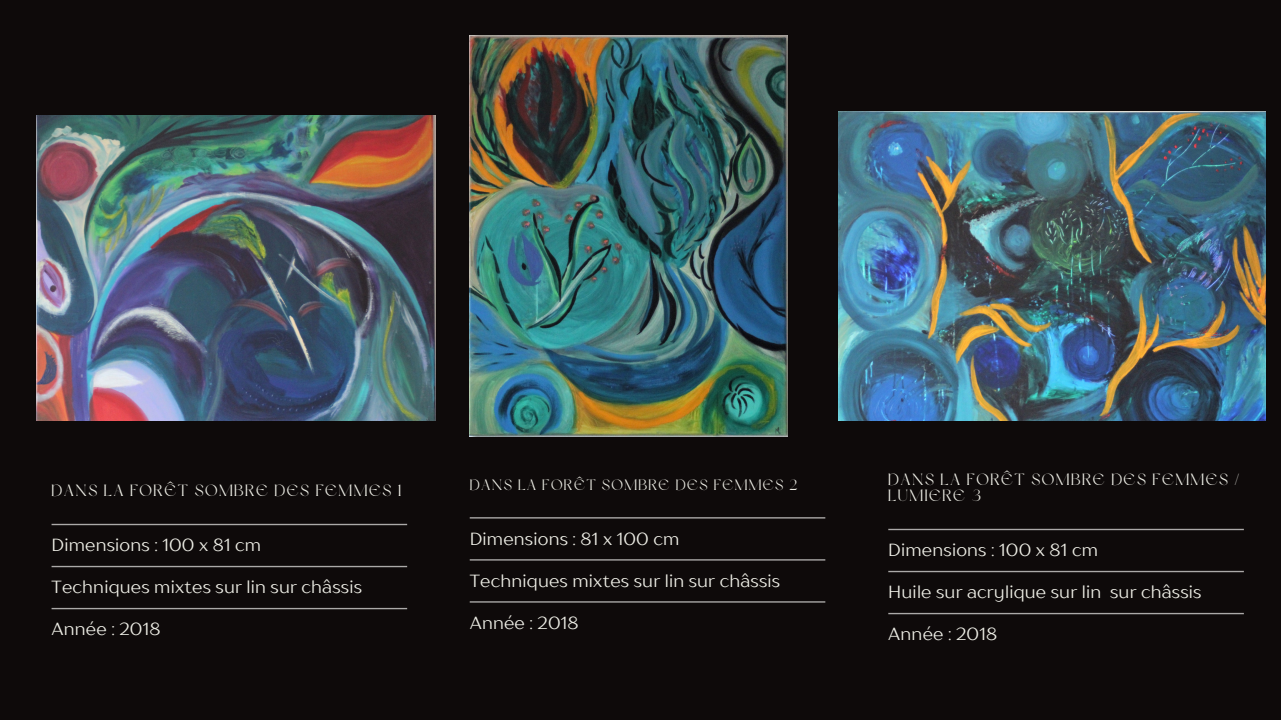
<style>
.page{position:relative;width:1281px;height:720px;background:#0e0a0a}
.page>*{position:absolute;margin:0;border:0;box-sizing:border-box;transform-origin:0 0}
.t1{font:17.5px "TT Drugs";letter-spacing:.01em;color:#eeeee6}
.t2{font:16.25px/16px "Dream Avenue";letter-spacing:.09em;color:#eeeee6}
.t3{font:15px "Dream Avenue";letter-spacing:.09em;color:#eeeee6}
</style>
<div class="page">
<hr style="left:52px;top:608px;width:355px;height:1px;background:#aba9a8">
<hr style="left:52px;top:566px;width:355px;height:1px;background:#aba9a8">
<hr style="left:52px;top:524px;width:355px;height:1px;background:#aba9a8">
<hr style="left:470px;top:601px;width:355px;height:2px;background:#aba9a8">
<hr style="left:470px;top:559px;width:355px;height:2px;background:#aba9a8">
<hr style="left:470px;top:517px;width:355px;height:2px;background:#aba9a8">
<hr style="left:888px;top:613px;width:356px;height:1px;background:#aba9a8">
<hr style="left:888px;top:571px;width:356px;height:1px;background:#aba9a8">
<hr style="left:888px;top:529px;width:356px;height:1px;background:#aba9a8">
<img style="left:36px;top:115px;width:400px;height:305px">
<img style="left:470px;top:36px;width:318px;height:400px">
<img style="left:838px;top:111px;width:428px;height:310px">
<p class="t2" style="left:52px;top:484px;width:351px">DANS LA FORÊT SOMBRE DES FEMMES 1</p>
<p class="t1" style="left:52px;top:534px;width:211px">Dimensions : 100 x 81 cm</p>
<p class="t1" style="left:52px;top:576px;width:312px">Techniques mixtes sur lin sur châssis</p>
<p class="t1" style="left:52px;top:618px;width:110px">Année : 2018</p>
<p class="t3" style="left:470px;top:479px;width:329px">DANS LA FORÊT SOMBRE DES FEMMES 2</p>
<p class="t1" style="left:470px;top:528px;width:211px">Dimensions : 81 x 100 cm</p>
<p class="t1" style="left:470px;top:570px;width:312px">Techniques mixtes sur lin sur châssis</p>
<p class="t1" style="left:470px;top:612px;width:110px">Année : 2018</p>
<p class="t2" style="left:888px;top:473px;width:353px">DANS LA FORÊT SOMBRE DES FEMMES /<br>LUMIERE 3</p>
<p class="t1" style="left:888px;top:539px;width:211px">Dimensions : 100 x 81 cm</p>
<p class="t1" style="left:888px;top:581px;width:315px">Huile sur acrylique sur lin sur châssis</p>
<p class="t1" style="left:888px;top:623px;width:110px">Année : 2018</p>
</div>
